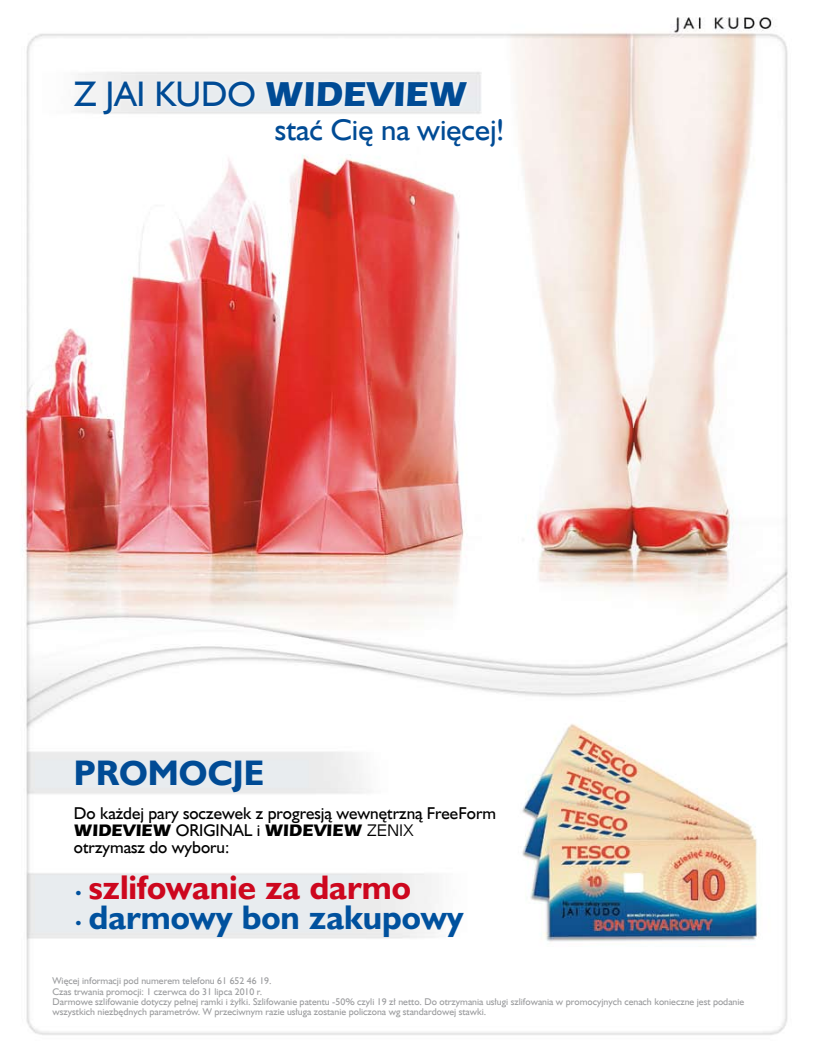
<style>
.page{position:relative;width:815px;height:1063px;background:#fff}
.page>*{position:absolute;margin:0;border:0;box-sizing:border-box;transform-origin:0 0}
.t1{font:35.5px "Humanst 521 EU";color:#004b95}
.t2{font:700 35.5px "Humanst 521 EU";color:#004b95}
.t3{font:700 34.25px "Humanst 521 EU";color:#cd071e}
.t4{font:700 34.25px "Humanst 521 EU";color:#00519e}
.t5{font:30.62px "Humanst 521 EU";color:#004b95}
.t6{font:17.12px "Humanst 521 EU";color:#000}
.t7{font:700 17.12px "Eras ITC";color:#000}
.t8{font:9.75px/9.8px "Humanst 521 EU";color:#9c9d9f}
.s1{font-family:"Eras ITC";font-weight:700}
.s2{font-family:"Humanst 521 EU";font-weight:400}
.s3{font-family:"Square 721 BT";font-weight:400;font-size:15.75px}
.s4{font-weight:400;font-size:15.88px;color:#00519e}
.s5{font-weight:400;font-size:15.88px}
</style>
<div class="page">
<img style="left:22px;top:17px;width:766px;height:1018px">
<div style="left:70px;top:78px;width:400px;height:39px;background:#eff0f2"></div>
<div style="left:272px;top:115px;width:234px;height:35px;background:#fff"></div>
<h1 class="t1" style="left:74px;top:72px;width:395px">Z JAI KUDO <span class="s1">WIDEVIEW</span></h1>
<h3 class="t5" style="left:275px;top:111px;width:231px">stać Cię na więcej!</h3>
<h1 class="t2" style="left:74px;top:751px;width:192px">PROMOCJE</h1>
<h3 class="t6" style="left:74px;top:802px;width:424px">Do każdej pary soczewek z progresją wewnętrzną FreeForm</h3>
<h3 class="t7" style="left:74px;top:820px;width:341px">WIDEVIEW <span class="s2">ORIGINAL i</span> WIDEVIEW <span class="s3">ZENIX</span></h3>
<h3 class="t6" style="left:74px;top:836px;width:157px">otrzymasz do wyboru:</h3>
<h2 class="t3" style="left:74px;top:866px;width:338px"><span class="s4">•</span> szlifowanie za darmo</h2>
<h2 class="t4" style="left:74px;top:896px;width:391px"><span class="s5">•</span> darmowy bon zakupowy</h2>
<p class="t8" style="left:53px;top:976px;width:221px">Więcej informacji pod numerem telefonu 61 652 46 19.</p>
<p class="t8" style="left:53px;top:987px;width:693px">Czas trwania promocji: 1 czerwca do 31 lipca 2010 r.<br>Darmowe szlifowanie dotyczy pełnej ramki i żyłki. Szlifowanie patentu -50% czyli 19 zł netto. Do otrzymania usługi szlifowania w promocyjnych cenach konieczne jest podanie wszystkich niezbędnych parametrów. W przeciwnym razie usługa zostanie policzona wg standardowej stawki.</p>
</div>
